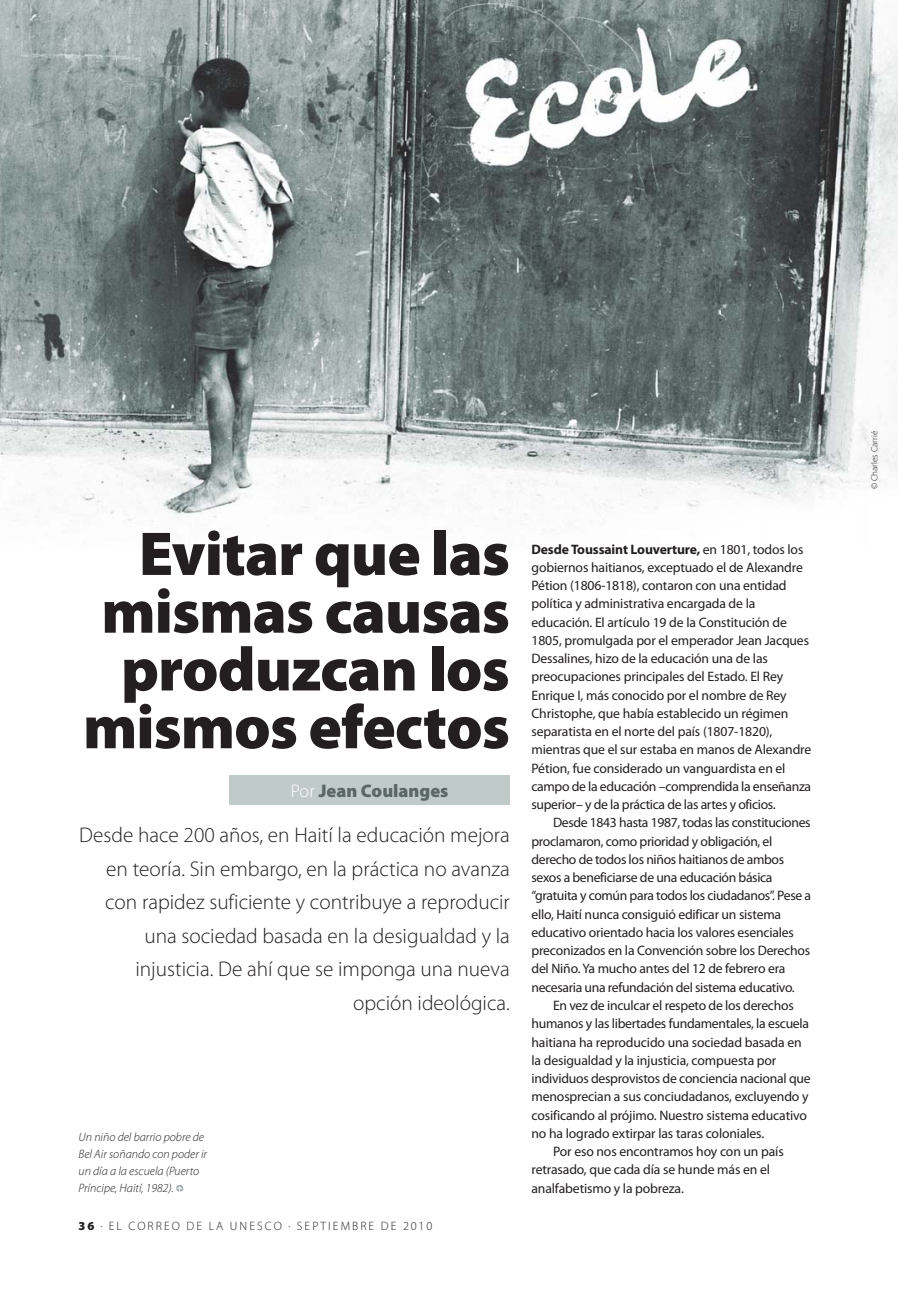
<style>
.page{position:relative;width:898px;height:1290px;background:#fff}
.page>*{position:absolute;margin:0;border:0;box-sizing:border-box;transform-origin:0 0}
.t1{font:900 62.3px/57.8px "Myriad Pro";letter-spacing:-.015em;color:#231f20;text-align:right}
.t2{font:300 21.35px/33.4px "Myriad Pro";color:#231f20;text-align:right}
.t3{font:900 18.2px "Myriad Pro";color:#5b6765}
.t4{font:13.65px/18.2px "Myriad Pro";letter-spacing:-.01em;color:#231f20}
.t5{font:italic 300 12.25px/16.8px "Myriad Pro";color:#231f20}
.t6{font:300 12.25px "Myriad Pro";letter-spacing:.17em;color:#231f20}
.t7{font:300 9.1px "Myriad Pro";color:#231f20}
.s1{font-weight:300;color:#fff}
.s2{font-family:"Officina Display ITC Arrows";font-weight:400;font-style:normal;font-size:10.67px;color:#8e9f9c}
.s3{font-weight:900}
.s4{font-weight:700}
</style>
<div class="page">
<img style="left:0;top:0;width:898px;height:550px">
<div style="left:229px;top:775px;width:281px;height:30px;background:#c0cbc9"></div>
<h1 class="t1" style="left:83px;top:529px;width:428px">Evitar que las mismas causas produzcan los mismos efectos</h1>
<h3 class="t3" style="left:291px;top:783px;width:159px"><span class="s1">Por</span> Jean Coulanges</h3>
<p class="t2" style="left:79px;top:820px;width:432px">Desde hace 200 años, en Haití la educación mejora en teoría. Sin embargo, en la práctica no avanza con rapidez suficiente y contribuye a reproducir una sociedad basada en la desigualdad y la injusticia. De ahí que se imponga una nueva opción ideológica.</p>
<p class="t5" style="left:79px;top:1130px;width:130px">Un niño del barrio pobre de<br>Bel Air soñando con poder ir un día a la escuela (Puerto<br>Príncipe, Haití, 1982). <span class="s2">L</span></p>
<p class="t6" style="left:79px;top:1221px;width:355px"><span class="s3">36</span> . EL CORREO DE LA UNESCO . SEPTIEMBRE DE 2010</p>
<p class="t4" style="left:531px;top:541px;width:281px"><span class="s4">Desde Toussaint Louverture,</span> en 1801, todos los gobiernos haitianos, exceptuado el de Alexandre Pétion (1806-1818), contaron con una entidad política y administrativa encargada de la educación. El artículo 19 de la Constitución de 1805, promulgada por el emperador Jean Jacques Dessalines, hizo de la educación una de las preocupaciones principales del Estado. El Rey Enrique I, más conocido por el nombre de Rey Christophe, que había establecido un régimen separatista en el norte del país (1807-1820), mientras que el sur estaba en manos de Alexandre Pétion, fue considerado un vanguardista en el campo de la educación –comprendida la enseñanza superior– y de la práctica de las artes y oficios.</p>
<p class="t4" style="left:531px;top:815px;width:281px;text-indent:22px">Desde 1843 hasta 1987, todas las constituciones proclamaron, como prioridad y obligación, el derecho de todos los niños haitianos de ambos sexos a beneficiarse de una educación básica “gratuita y común para todos los ciudadanos”. Pese a ello, Haití nunca consiguió edificar un sistema educativo orientado hacia los valores esenciales preconizados en la Convención sobre los Derechos del Niño. Ya mucho antes del 12 de febrero era necesaria una refundación del sistema educativo.</p>
<p class="t4" style="left:553px;top:997px;width:242px">En vez de inculcar el respeto de los derechos</p>
<p class="t4" style="left:531px;top:1015px;width:279px">humanos y las libertades fundamentales, la escuela</p>
<p class="t4" style="left:531px;top:1034px;width:272px">haitiana ha reproducido una sociedad basada en</p>
<p class="t4" style="left:531px;top:1052px;width:246px">la desigualdad y la injusticia, compuesta por</p>
<p class="t4" style="left:531px;top:1070px;width:281px">individuos desprovistos de conciencia nacional que</p>
<p class="t4" style="left:531px;top:1088px;width:278px">menosprecian a sus conciudadanos, excluyendo y</p>
<p class="t4" style="left:531px;top:1107px;width:277px">cosificando al prójimo. Nuestro sistema educativo</p>
<p class="t4" style="left:531px;top:1125px;width:234px">no ha logrado extirpar las taras coloniales.</p>
<p class="t4" style="left:553px;top:1143px;width:232px">Por eso nos encontramos hoy con un país</p>
<p class="t4" style="left:531px;top:1161px;width:240px">retrasado, que cada día se hunde más en el</p>
<p class="t4" style="left:531px;top:1180px;width:154px">analfabetismo y la pobreza.</p>
<p class="t7" style="left:870px;top:489px;width:60px;rotate:-90deg">© Charles Carrié</p>
</div>
